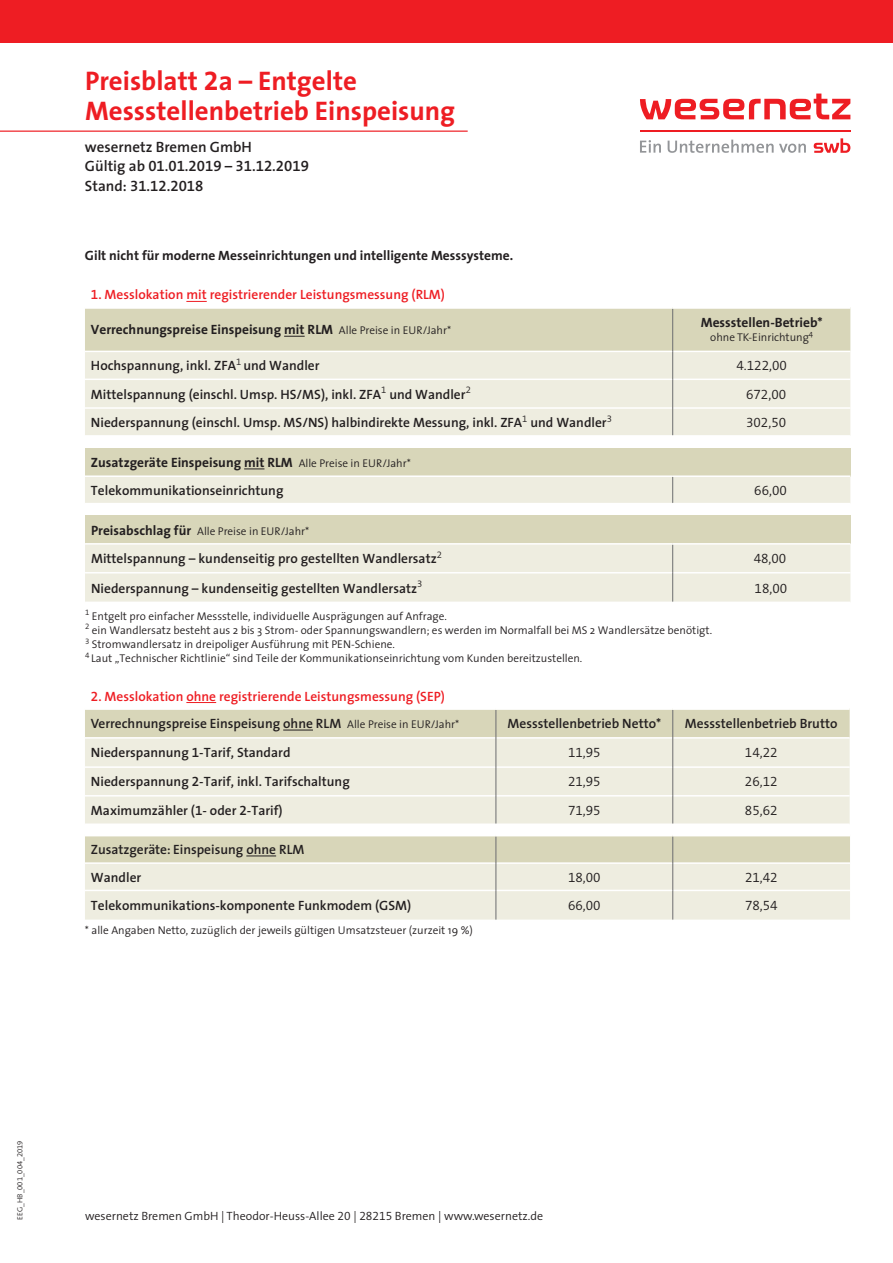
<style>
.page{position:relative;width:893px;height:1263px;background:#fff}
.page>*{position:absolute;margin:0;border:0;box-sizing:border-box;transform-origin:0 0}
.t1{font:700 27px/30px "The Sans";color:#ee1d23}
.t2{font:15px "The Sans Semi Bold Expert";color:#231f20}
.t3{font:600 15px "The Sans";color:#231f20}
.Zahlen_expert_9_pt{font:600 13.5px "The Sans";color:#231f20}
.Zahlen_expert_9_pt-2{font:700 13.5px "The Sans";color:#231f20}
.Zahlen_expert_9_pt_b{font:600 13.5px "The Sans";color:#ee1d23}
.Zahlen_expert_9_pt-3{font:13.5px "The Sans Semi Light Expert";color:#231f20}
.Zahlen_expert_9_pt_b-2{font:700 13.5px "The Sans";color:#231f20}
.t4{font:300 12px "The Sans";color:#231f20}
.Zahlen_expert_9_pt_b-3{font:300 11.25px "The Sans";color:#231f20}
.t5{font:7.5px "The Sans Semi Light Expert";color:#231f20}
.s1{font-family:"The Sans Bold Expert";font-weight:400}
.s2{font-family:"The Sans";font-weight:600}
.s3{font-family:"The Sans Semi Bold Expert";font-weight:400}
.s4{font-weight:300;font-size:11.25px}
.s5{font-weight:700;font-size:13.5px}
.s6{font-family:"The Sans";font-weight:300}
.s7{font-family:"The Sans Semi Light Expert";font-weight:400}
</style>
<div class="page">
<hr style="left:640px;top:130px;width:210px;height:1px;background:#ee1d23">
<svg style="left:640px;top:140px;width:21px;height:13px"></svg>
<svg style="left:668px;top:140px;width:138px;height:13px"></svg>
<svg style="left:814px;top:138px;width:36px;height:15px"></svg>
<svg style="left:640px;top:94px;width:210px;height:25px"></svg>
<div style="left:0;top:0;width:893px;height:43px;background:#ee1d23"></div>
<hr style="left:0;top:131px;width:468px;height:1px;background:#ee1d23">
<svg style="left:85px;top:301px;width:765px;height:134px;background:#e8e7d6"></svg>
<div style="left:85px;top:515px;width:765px;height:29px;background:#d8d6b9"></div>
<div style="left:85px;top:545px;width:765px;height:57px;background:#eeede0"></div>
<hr style="left:85px;top:543px;width:588px;height:2px;background:#fff">
<hr style="left:673px;top:543px;width:177px;height:2px;background:#fff">
<div style="left:85px;top:448px;width:765px;height:28px;background:#d8d6b9"></div>
<hr style="left:85px;top:475px;width:588px;height:2px;background:#fff">
<hr style="left:673px;top:475px;width:177px;height:2px;background:#fff">
<div style="left:85px;top:476px;width:765px;height:27px;background:#eeede0"></div>
<svg style="left:244px;top:469px;width:20px;height:1px"></svg>
<svg style="left:85px;top:710px;width:765px;height:113px;background:#e9e7d7"></svg>
<hr style="left:186px;top:702px;width:30px;height:1px;background:#ee1d23">
<hr style="left:283px;top:730px;width:30px;height:1px;background:#231f20">
<svg style="left:85px;top:836px;width:765px;height:84px;background:#e7e6d5"></svg>
<hr style="left:246px;top:856px;width:30px;height:1px;background:#231f20">
<p class="t1" style="left:85px;top:65px;width:372px">Preisblatt <span class="s1">2</span>a – Entgelte<br>Messstellenbetrieb Einspeisung</p>
<p class="t3" style="left:85px;top:134px;width:169px">wesernetz Bremen GmbH</p>
<p class="t2" style="left:85px;top:153px;width:225px"><span class="s2">Gültig ab</span> 01.01.2019 <span class="s2">–</span> 31.12.2019</p>
<p class="t2" style="left:85px;top:173px;width:120px"><span class="s2">Stand:</span> 31.12.2018</p>
<p class="Zahlen_expert_9_pt-2" style="left:85px;top:244px;width:430px">Gilt nicht für moderne Messeinrichtungen und intelligente Messsysteme.</p>
<p class="Zahlen_expert_9_pt_b" style="left:91px;top:284px;width:356px"><span class="s3">1</span>. Messlokation mit registrierender Leistungsmessung (RLM)</p>
<p class="Zahlen_expert_9_pt-2" style="left:91px;top:318px;width:362px">Verrechnungspreise Einspeisung mit RLM <span class="s4">Alle Preise in EUR/Jahr*</span></p>
<p class="Zahlen_expert_9_pt-2" style="left:701px;top:311px;width:123px">Messstellen-Betrieb*</p>
<p class="Zahlen_expert_9_pt_b-3" style="left:710px;top:328px;width:104px">ohne TK-Einrichtung<sup>4</sup></p>
<p class="Zahlen_expert_9_pt" style="left:91px;top:354px;width:230px">Hochspannung, inkl. ZFA<sup>1</sup> und Wandler</p>
<p class="Zahlen_expert_9_pt-3" style="left:736px;top:355px;width:52px">4.122,00</p>
<p class="Zahlen_expert_9_pt" style="left:91px;top:383px;width:381px">Mittelspannung (einschl. Umsp. HS/MS), inkl. ZFA<sup>1</sup> und Wandler<sup>2</sup></p>
<p class="Zahlen_expert_9_pt-3" style="left:746px;top:383px;width:42px">672,00</p>
<p class="Zahlen_expert_9_pt" style="left:91px;top:411px;width:522px">Niederspannung (einschl. Umsp. MS/NS) halbindirekte Messung, inkl. ZFA<sup>1</sup> und Wandler<sup>3</sup></p>
<p class="Zahlen_expert_9_pt-3" style="left:746px;top:411px;width:42px">302,50</p>
<p class="Zahlen_expert_9_pt_b-2" style="left:91px;top:451px;width:321px">Zusatzgeräte Einspeisung mit RLM <span class="s4">Alle Preise in EUR/Jahr*</span></p>
<p class="Zahlen_expert_9_pt" style="left:91px;top:479px;width:194px">Telekommunikationseinrichtung</p>
<p class="Zahlen_expert_9_pt-3" style="left:754px;top:479px;width:34px">66,00</p>
<p class="Zahlen_expert_9_pt_b-3" style="left:91px;top:521px;width:220px"><span class="s5">Preisabschlag für</span> Alle Preise in EUR/Jahr*</p>
<p class="Zahlen_expert_9_pt" style="left:91px;top:547px;width:352px">Mittelspannung – kundenseitig pro gestellten Wandlersatz<sup>2</sup></p>
<p class="Zahlen_expert_9_pt-3" style="left:754px;top:547px;width:34px">48,00</p>
<p class="Zahlen_expert_9_pt" style="left:91px;top:577px;width:333px">Niederspannung – kundenseitig gestellten Wandlersatz<sup>3</sup></p>
<p class="Zahlen_expert_9_pt-3" style="left:755px;top:577px;width:34px">18<span class="s6">,</span>00</p>
<p class="Zahlen_expert_9_pt_b-3" style="left:85px;top:606px;width:363px"><sup>1</sup> Entgelt pro einfacher Messstelle, individuelle Ausprägungen auf Anfrage.</p>
<p class="Zahlen_expert_9_pt_b-3" style="left:85px;top:621px;width:629px"><sup>2</sup> ein Wandlersatz besteht aus 2 bis 3 Strom- oder Spannungswandlern; es werden im Normalfall bei MS 2 Wandlersätze benötigt.</p>
<p class="Zahlen_expert_9_pt_b-3" style="left:85px;top:635px;width:311px"><sup>3</sup> Stromwandlersatz in dreipoliger Ausführung mit PEN-Schiene.</p>
<p class="Zahlen_expert_9_pt_b-3" style="left:85px;top:649px;width:499px"><sup>4</sup> Laut „Technischer Richtlinie“ sind Teile der Kommunikationseinrichtung vom Kunden bereitzustellen.</p>
<p class="Zahlen_expert_9_pt_b" style="left:91px;top:685px;width:356px"><span class="s3">2</span>. Messlokation ohne registrierende Leistungsmessung (SEP)</p>
<p class="Zahlen_expert_9_pt" style="left:91px;top:712px;width:370px">Verrechnungspreise Einspeisung ohne RLM <span class="s4">Alle Preise in EUR/Jahr*</span></p>
<p class="Zahlen_expert_9_pt" style="left:507px;top:712px;width:155px">Messstellenbetrieb Netto*</p>
<p class="Zahlen_expert_9_pt" style="left:685px;top:712px;width:154px">Messstellenbetrieb Brutto</p>
<p class="Zahlen_expert_9_pt" style="left:91px;top:741px;width:201px">Niederspannung <span class="s3">1</span>-Tarif, Standard</p>
<p class="Zahlen_expert_9_pt-3" style="left:568px;top:742px;width:34px">11,95</p>
<p class="Zahlen_expert_9_pt-3" style="left:745px;top:742px;width:34px">14,22</p>
<p class="Zahlen_expert_9_pt" style="left:91px;top:770px;width:260px">Niederspannung <span class="s3">2</span>-Tarif, inkl. Tarifschaltung</p>
<p class="Zahlen_expert_9_pt-3" style="left:568px;top:771px;width:34px">21,95</p>
<p class="Zahlen_expert_9_pt-3" style="left:745px;top:771px;width:34px">26,12</p>
<p class="Zahlen_expert_9_pt" style="left:91px;top:799px;width:193px">Maximumzähler (<span class="s3">1</span>- oder <span class="s3">2</span>-Tarif)</p>
<p class="Zahlen_expert_9_pt-3" style="left:568px;top:799px;width:34px">71,95</p>
<p class="Zahlen_expert_9_pt-3" style="left:745px;top:799px;width:34px">85,62</p>
<p class="Zahlen_expert_9_pt" style="left:91px;top:838px;width:215px">Zusatzgeräte: Einspeisung ohne RLM</p>
<p class="Zahlen_expert_9_pt" style="left:91px;top:866px;width:52px">Wandler</p>
<p class="Zahlen_expert_9_pt-3" style="left:568px;top:866px;width:34px">18,00</p>
<p class="Zahlen_expert_9_pt-3" style="left:745px;top:866px;width:34px">21,42</p>
<p class="Zahlen_expert_9_pt" style="left:91px;top:894px;width:322px">Telekommunikations-komponente Funkmodem (GSM)</p>
<p class="Zahlen_expert_9_pt-3" style="left:568px;top:894px;width:34px">66,00</p>
<p class="Zahlen_expert_9_pt-3" style="left:745px;top:894px;width:34px">78,54</p>
<p class="Zahlen_expert_9_pt_b-3" style="left:85px;top:921px;width:390px">* alle Angaben Netto, zuzüglich der jeweils gültigen Umsatzsteuer (zurzeit 19 %)</p>
<p class="t5" style="left:14px;top:1219px;width:80px;rotate:-90deg"><span class="s6">EEG_HB_</span>001_004_2019</p>
<p class="t4" style="left:85px;top:1205px;width:460px">wesernetz Bremen GmbH | Theodor-Heuss-Allee <span class="s7">20</span> | <span class="s7">28215</span> Bremen | www.wesernetz.de</p>
</div>
